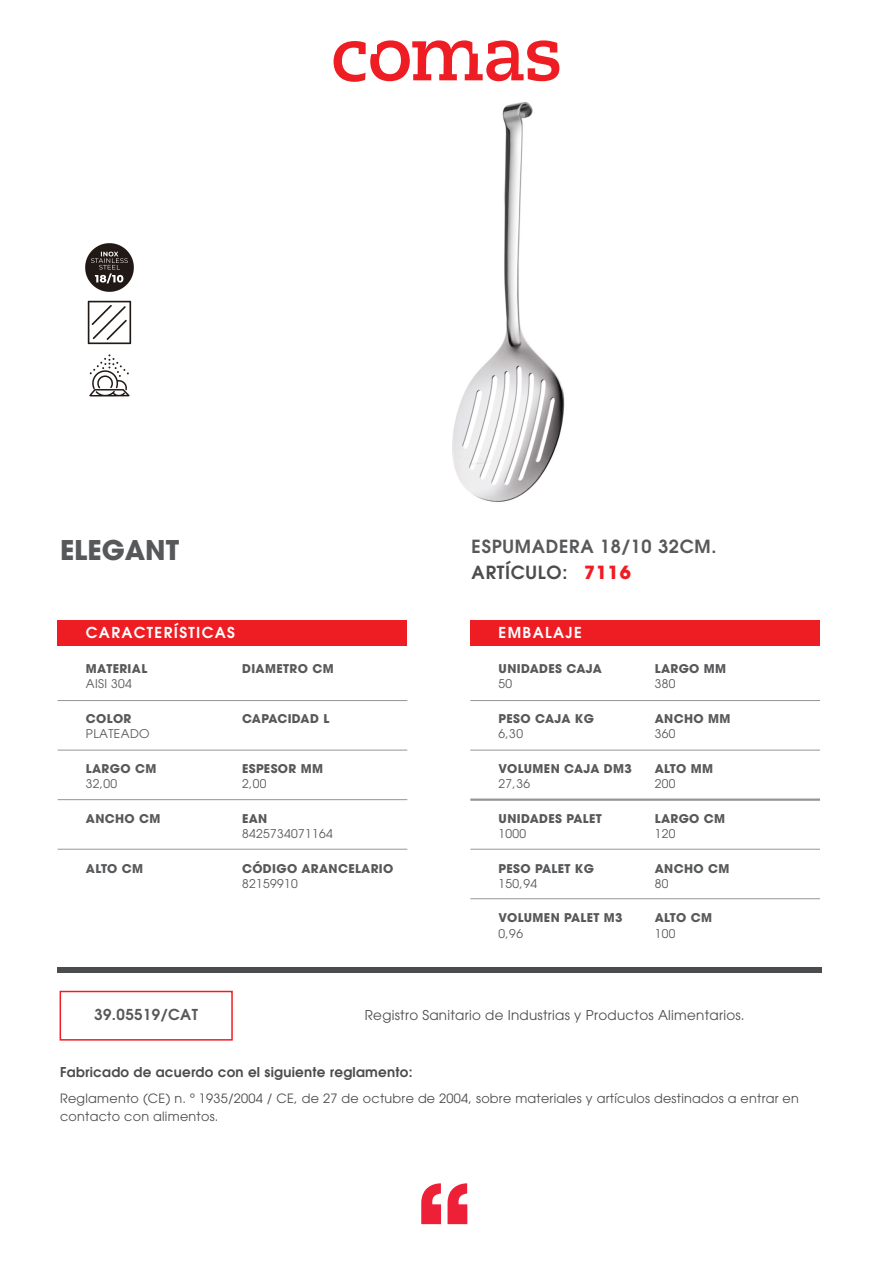
<style>
.page{position:relative;width:893px;height:1263px;background:#fff}
.page>*{position:absolute;margin:0;border:0;box-sizing:border-box;transform-origin:0 0}
.t1{font:700 27px "Avant Garde";color:#57585a}
.t2{font:600 18px/25.7px "Avant Garde";letter-spacing:.04em;color:#57585a}
.t3{font:600 15px "Avant Garde";letter-spacing:.09em;color:#fff}
.t4{font:600 15px "Avant Garde";letter-spacing:.03em;color:#57585a}
.t5{font:13.5px "Avant Garde";letter-spacing:.02em;color:#4b4c4d}
.t6{font:600 13.5px "Avant Garde";letter-spacing:.02em;color:#4b4c4d}
.t7{font:12.75px/18px "Avant Garde";letter-spacing:.02em;color:#4b4c4d}
.t8{font:700 12px "Avant Garde";letter-spacing:.03em;color:#57585a}
.t9{font:12px "Avant Garde";letter-spacing:.03em;color:#57585a}
.t10{font:700 12px "Avant Garde";letter-spacing:.01em;color:#57585a}
.s1{color:#4b4c4d}
.s2{font-weight:700;color:#ee1d23}
</style>
<div class="page">
<svg style="left:421px;top:1183px;width:20px;height:41px"></svg>
<svg style="left:448px;top:1183px;width:19px;height:41px"></svg>
<svg style="left:334px;top:40px;width:225px;height:42px"></svg>
<div style="left:58px;top:620px;width:349px;height:25px;background:#ee1d23"></div>
<div style="left:58px;top:967px;width:764px;height:6px;background:#4b4c4d"></div>
<hr style="left:58px;top:700px;width:349px;height:1px;background:#939598">
<hr style="left:58px;top:750px;width:349px;height:1px;background:#939598">
<hr style="left:58px;top:799px;width:349px;height:1px;background:#939598">
<hr style="left:58px;top:849px;width:349px;height:1px;background:#939598">
<div style="left:470px;top:620px;width:350px;height:25px;background:#ee1d23"></div>
<hr style="left:470px;top:700px;width:350px;height:1px;background:#939598">
<hr style="left:470px;top:750px;width:350px;height:1px;background:#939598">
<hr style="left:470px;top:798px;width:350px;height:3px;background:#939598">
<hr style="left:470px;top:849px;width:350px;height:1px;background:#939598">
<hr style="left:470px;top:898px;width:350px;height:1px;background:#939598">
<div style="left:60px;top:991px;width:173px;height:49px;border:2px solid #ee1d23"></div>
<img style="left:85px;top:243px;width:49px;height:154px">
<img style="left:452px;top:102px;width:113px;height:400px">
<h1 class="t1" style="left:60px;top:532px;width:121px">ELEGANT</h1>
<h2 class="t2" style="left:472px;top:533px;width:246px">ESPUMADERA 18/10 32CM.<br><span class="s1">ARTÍCULO:</span> <span class="s2">7116</span></h2>
<p class="t3" style="left:86px;top:623px;width:151px">CARACTERÍSTICAS</p>
<p class="t8" style="left:86px;top:661px;width:63px">MATERIAL</p>
<p class="t9" style="left:86px;top:677px;width:48px">AISI 304</p>
<p class="t8" style="left:242px;top:661px;width:93px">DIAMETRO CM</p>
<p class="t8" style="left:86px;top:711px;width:47px">COLOR</p>
<p class="t9" style="left:86px;top:727px;width:65px">PLATEADO</p>
<p class="t8" style="left:86px;top:761px;width:72px">LARGO CM</p>
<p class="t9" style="left:86px;top:777px;width:33px">32,00</p>
<p class="t8" style="left:86px;top:810px;width:76px">ANCHO CM</p>
<p class="t10" style="left:242px;top:711px;width:89px">CAPACIDAD L</p>
<p class="t8" style="left:242px;top:761px;width:83px">ESPESOR MM</p>
<p class="t9" style="left:242px;top:776px;width:26px">2,00</p>
<p class="t8" style="left:242px;top:810px;width:27px">EAN</p>
<p class="t9" style="left:242px;top:826px;width:92px">8425734071164</p>
<p class="t3" style="left:499px;top:623px;width:85px">EMBALAJE</p>
<p class="t8" style="left:499px;top:661px;width:105px">UNIDADES CAJA</p>
<p class="t9" style="left:499px;top:677px;width:15px">50</p>
<p class="t8" style="left:499px;top:711px;width:97px">PESO CAJA KG</p>
<p class="t9" style="left:499px;top:727px;width:26px">6,30</p>
<p class="t8" style="left:499px;top:761px;width:135px">VOLUMEN CAJA DM3</p>
<p class="t9" style="left:499px;top:777px;width:33px">27,36</p>
<p class="t8" style="left:499px;top:810px;width:105px">UNIDADES PALET</p>
<p class="t9" style="left:499px;top:826px;width:29px">1000</p>
<p class="t8" style="left:655px;top:661px;width:73px">LARGO MM</p>
<p class="t9" style="left:655px;top:677px;width:22px">380</p>
<p class="t8" style="left:655px;top:711px;width:77px">ANCHO MM</p>
<p class="t9" style="left:655px;top:727px;width:22px">360</p>
<p class="t8" style="left:655px;top:761px;width:60px">ALTO MM</p>
<p class="t9" style="left:655px;top:777px;width:22px">200</p>
<p class="t8" style="left:655px;top:810px;width:72px">LARGO CM</p>
<p class="t9" style="left:655px;top:826px;width:22px">120</p>
<p class="t8" style="left:86px;top:860px;width:59px">ALTO CM</p>
<p class="t8" style="left:242px;top:860px;width:153px">CÓDIGO ARANCELARIO</p>
<p class="t9" style="left:242px;top:876px;width:57px">82159910</p>
<p class="t8" style="left:499px;top:860px;width:97px">PESO PALET KG</p>
<p class="t9" style="left:499px;top:876px;width:40px">150,94</p>
<p class="t8" style="left:499px;top:910px;width:126px">VOLUMEN PALET M3</p>
<p class="t9" style="left:499px;top:926px;width:26px">0,96</p>
<p class="t8" style="left:655px;top:860px;width:76px">ANCHO CM</p>
<p class="t9" style="left:655px;top:876px;width:15px">80</p>
<p class="t8" style="left:655px;top:910px;width:59px">ALTO CM</p>
<p class="t9" style="left:655px;top:926px;width:22px">100</p>
<p class="t4" style="left:94px;top:1005px;width:105px">39.05519/CAT</p>
<p class="t5" style="left:365px;top:1007px;width:381px">Registro Sanitario de Industrias y Productos Alimentarios.</p>
<p class="t6" style="left:60px;top:1063px;width:354px">Fabricado de acuerdo con el siguiente reglamento:</p>
<p class="t7" style="left:60px;top:1090px;width:740px">Reglamento (CE) n. º 1935/2004 / CE, de 27 de octubre de 2004, sobre materiales y artículos destinados a entrar en contacto con alimentos.</p>
</div>
